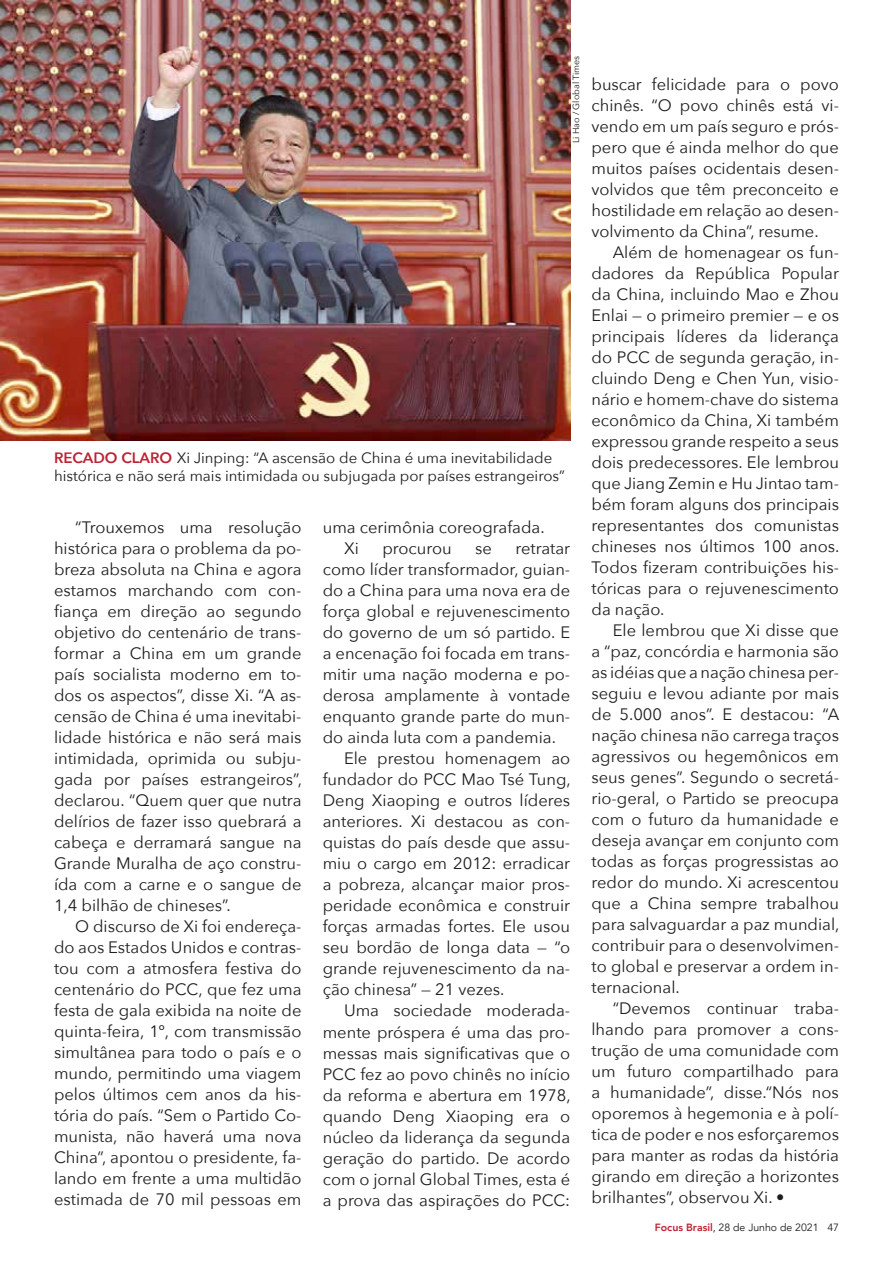
<style>
.page{position:relative;width:893px;height:1263px;background:#fff}
.page>*{position:absolute;margin:0;border:0;box-sizing:border-box;transform-origin:0 0}
.t1{font:16.5px/21px "Avenir Next";color:#1d1d1b;text-align:justify}
.t2{font:15px/18px "Avenir Next";color:#1d1d1b}
.t3{font:10.5px "Avenir";color:#1d1d1b}
.t4{font:9px "Avenir Next";color:#1d1d1b}
.s1{font-weight:600;color:#bb2334}
.s2{font-weight:800;color:#bb2334}
</style>
<div class="page">
<img style="left:0;top:1px;width:570px;height:440px">
<p class="t4" style="left:568px;top:143px;width:89px;rotate:-90deg">Li Hao / Global Times</p>
<p class="t2" style="left:54px;top:448px;width:513px"><span class="s1">RECADO CLARO</span> Xi Jinping: “A ascensão de China é uma inevitabilidade histórica e não será mais intimidada ou subjugada por países estrangeiros”</p>
<p class="t1" style="left:54px;top:516px;width:249px;text-indent:21px">“Trouxemos uma resolução histórica para o problema da po&shy;breza absoluta na China e agora estamos marchando com con&shy;fiança em direção ao segundo objetivo do centenário de trans&shy;formar a China em um grande país socialista moderno em to&shy;dos os aspectos”, disse Xi. “A as&shy;censão de China é uma inevitabi&shy;lidade histórica e não será mais intimidada, oprimida ou subju&shy;gada por países estrangeiros”, declarou. “Quem quer que nutra delírios de fazer isso quebrará a cabeça e derramará sangue na Grande Muralha de aço constru&shy;ída com a carne e o sangue de 1,4 bilhão de chineses”.</p>
<p class="t1" style="left:54px;top:915px;width:249px;text-indent:21px">O discurso de Xi foi endereça&shy;do aos Estados Unidos e contras&shy;tou com a atmosfera festiva do centenário do PCC, que fez uma festa de gala exibida na noite de quinta-feira, 1º, com transmissão simultânea para todo o país e o mundo, permitindo uma viagem pelos últimos cem anos da his&shy;tória do país. “Sem o Partido Co&shy;munista, não haverá uma nova China”, apontou o presidente, fa&shy;lando em frente a uma multidão estimada de 70 mil pessoas em</p>
<p class="t1" style="left:344px;top:516px;width:202px;text-indent:-21px">uma cerimônia coreografada.<br>Xi</p>
<p class="t1" style="left:382px;top:537px;width:71px">procurou</p>
<p class="t1" style="left:475px;top:537px;width:18px">se</p>
<p class="t1" style="left:516px;top:537px;width:56px">retratar</p>
<p class="t1" style="left:323px;top:558px;width:249px">como líder transformador, guian-</p>
<p class="t1" style="left:323px;top:579px;width:249px">do a China para uma nova era de</p>
<p class="t1" style="left:323px;top:600px;width:249px">força global e rejuvenescimento</p>
<p class="t1" style="left:323px;top:621px;width:249px">do governo de um só partido. E</p>
<p class="t1" style="left:323px;top:642px;width:249px">a encenação foi focada em trans-</p>
<p class="t1" style="left:323px;top:663px;width:249px">mitir uma nação moderna e po-</p>
<p class="t1" style="left:323px;top:684px;width:249px">derosa amplamente à vontade</p>
<p class="t1" style="left:323px;top:705px;width:249px">enquanto grande parte do mun-</p>
<p class="t1" style="left:323px;top:726px;width:235px">do ainda luta com a pandemia.</p>
<p class="t1" style="left:344px;top:747px;width:228px">Ele prestou homenagem ao</p>
<p class="t1" style="left:323px;top:768px;width:249px">fundador do PCC Mao Tsé Tung,</p>
<p class="t1" style="left:323px;top:789px;width:249px">Deng Xiaoping e outros líderes</p>
<p class="t1" style="left:323px;top:810px;width:249px">anteriores. Xi destacou as con-</p>
<p class="t1" style="left:323px;top:831px;width:249px">quistas do país desde que assu-</p>
<p class="t1" style="left:323px;top:852px;width:249px">miu o cargo em 2012: erradicar</p>
<p class="t1" style="left:323px;top:873px;width:249px">a pobreza, alcançar maior pros-</p>
<p class="t1" style="left:323px;top:894px;width:249px">peridade econômica e construir</p>
<p class="t1" style="left:323px;top:915px;width:249px">forças armadas fortes. Ele usou</p>
<p class="t1" style="left:323px;top:936px;width:249px">seu bordão de longa data — “o</p>
<p class="t1" style="left:323px;top:957px;width:249px">grande rejuvenescimento da na-</p>
<p class="t1" style="left:323px;top:978px;width:183px">ção chinesa” — 21 vezes.</p>
<p class="t1" style="left:344px;top:999px;width:228px">Uma sociedade moderada-</p>
<p class="t1" style="left:323px;top:1020px;width:249px">mente próspera é uma das pro-</p>
<p class="t1" style="left:323px;top:1041px;width:249px">messas mais significativas que o</p>
<p class="t1" style="left:323px;top:1062px;width:249px">PCC fez ao povo chinês no início</p>
<p class="t1" style="left:323px;top:1083px;width:249px">da reforma e abertura em 1978,</p>
<p class="t1" style="left:323px;top:1104px;width:249px">quando Deng Xiaoping era o</p>
<p class="t1" style="left:323px;top:1125px;width:249px">núcleo da liderança da segunda</p>
<p class="t1" style="left:323px;top:1146px;width:249px">geração do partido. De acordo</p>
<p class="t1" style="left:323px;top:1167px;width:249px">com o jornal Global Times, esta é</p>
<p class="t1" style="left:323px;top:1188px;width:249px">a prova das aspirações do PCC:</p>
<p class="t1" style="left:591px;top:73px;width:249px">buscar felicidade para o povo chinês. “O povo chinês está vi&shy;vendo em um país seguro e prós&shy;pero que é ainda melhor do que muitos países ocidentais desen&shy;volvidos que têm preconceito e hostilidade em relação ao desen&shy;volvimento da China”, resume.</p>
<p class="t1" style="left:591px;top:241px;width:249px;text-indent:21px">Além de homenagear os fun&shy;dadores da República Popular da China, incluindo Mao e Zhou Enlai — o primeiro premier — e os principais líderes da liderança do PCC de segunda geração, in&shy;cluindo Deng e Chen Yun, visio&shy;nário e homem-chave do sistema econômico da China, Xi também expressou grande respeito a seus dois predecessores. Ele lembrou que Jiang Zemin e Hu Jintao tam&shy;bém foram alguns dos principais representantes dos comunistas chineses nos últimos 100 anos.<br>Todos fizeram contribuições his&shy;tóricas para o rejuvenescimento da nação.</p>
<p class="t1" style="left:591px;top:619px;width:249px;text-indent:21px">Ele lembrou que Xi disse que a “paz, concórdia e harmonia são as idéias que a nação chinesa per&shy;seguiu e levou adiante por mais de 5.000 anos”. E destacou: “A nação chinesa não carrega traços agressivos ou hegemônicos em seus genes”. Segundo o secretá&shy;rio-geral, o Partido se preocupa com o futuro da humanidade e deseja avançar em conjunto com todas as forças progressistas ao redor do mundo. Xi acrescentou que a China sempre trabalhou para salvaguardar a paz mundial, contribuir para o desenvolvimen&shy;to global e preservar a ordem in&shy;ternacional.</p>
<p class="t1" style="left:591px;top:997px;width:249px;text-indent:21px">“Devemos continuar traba&shy;lhando para promover a cons&shy;trução de uma comunidade com um futuro compartilhado para a humanidade”, disse.“Nós nos oporemos à hegemonia e à polí&shy;tica de poder e nos esforçaremos para manter as rodas da história girando em direção a horizontes brilhantes”, observou Xi. •</p>
<p class="t3" style="left:655px;top:1221px;width:186px"><span class="s2">Focus Brasil</span>, 28 de Junho de 2021 47</p>
</div>
